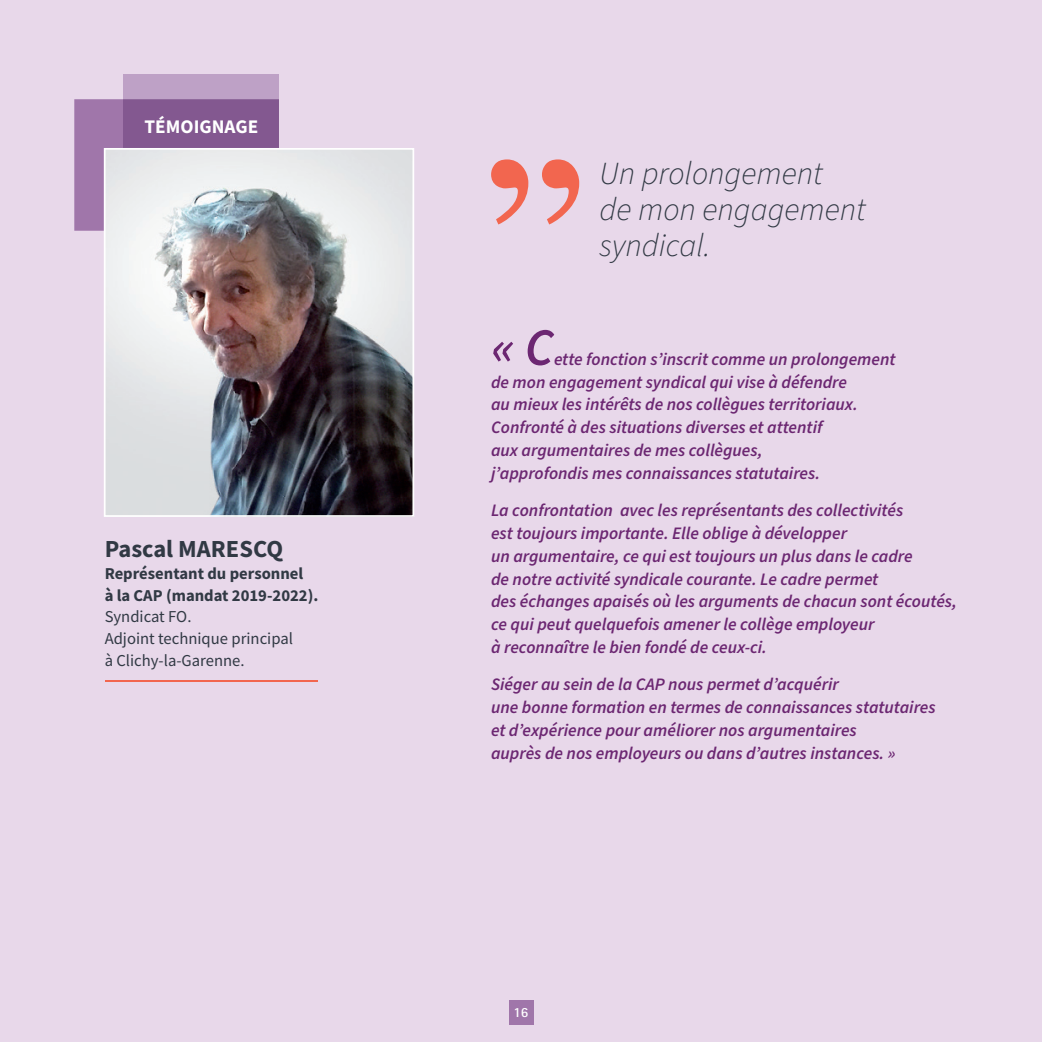
<style>
.page{position:relative;width:1042px;height:1042px;background:#e8d8ea}
.page>*{position:absolute;margin:0;border:0;box-sizing:border-box;transform-origin:0 0}
.TITRE_faits_marquant{font:italic 600 52.5px "Source Sans Pro";color:#6c2772}
.TITRE_faits_marquant-2{font:italic 300 32.2px/36.4px "Source Sans Pro";color:#313944}
.TITRE_faits_marquant-3{font:700 24.5px "Source Sans Pro";color:#313944}
.t1{font:700 19.25px "Source Sans Pro";color:#fff}
.TITRE_faits_marquant-4{font:italic 600 17.5px/22.8px "Source Sans Pro";color:#6c2772}
.TEXTE_COURANT{font:16.62px/21.9px "Source Sans Pro";color:#313944}
.TEXTE_COURANT-2{font:700 16.62px/21.9px "Source Sans Pro";color:#313944}
.t2{font:700 14px "Rotis Sans Serif";color:#fff}
</style>
<div class="page">
<svg style="left:491px;top:159px;width:37px;height:65px"></svg>
<svg style="left:542px;top:159px;width:37px;height:65px"></svg>
<div style="left:509px;top:1000px;width:24px;height:24px;background:#a076aa"></div>
<hr style="left:105px;top:680px;width:212px;height:2px;background:#f2664f">
<div style="left:74px;top:99px;width:50px;height:132px;background:#a076aa"></div>
<svg style="left:124px;top:74px;width:155px;height:74px;background:#9770a2"></svg>
<img style="left:107px;top:151px;width:304px;height:363px">
<div style="left:104px;top:148px;width:310px;height:369px;border:2px solid #fff"></div>
<p class="t1" style="left:145px;top:113px;width:115px">TÉMOIGNAGE</p>
<p class="TITRE_faits_marquant-3" style="left:105px;top:532px;width:180px">Pascal MARESCQ</p>
<p class="TEXTE_COURANT-2" style="left:105px;top:562px;width:215px">Représentant du personnel<br>à la CAP (mandat 2019-2022).</p>
<p class="TEXTE_COURANT" style="left:105px;top:606px;width:88px">Syndicat FO.</p>
<p class="TEXTE_COURANT" style="left:105px;top:628px;width:190px">Adjoint technique principal à Clichy-la-Garenne.</p>
<p class="TITRE_faits_marquant-2" style="left:599px;top:156px;width:268px">Un prolongement<br>de mon engagement syndical.</p>
<p class="TITRE_faits_marquant" style="left:491px;top:312px;width:64px">« C</p>
<p class="TITRE_faits_marquant-4" style="left:491px;top:348px;width:406px;text-indent:63px">ette fonction s’inscrit comme un prolongement de mon engagement syndical qui vise à défendre<br>au mieux les intérêts de nos collègues territoriaux.<br>Confronté à des situations diverses et attentif<br>aux argumentaires de mes collègues,<br>j’approfondis mes connaissances statutaires.</p>
<p class="TITRE_faits_marquant-4" style="left:491px;top:500px;width:467px">La confrontation avec les représentants des collectivités<br>est toujours importante. Elle oblige à développer<br>un argumentaire, ce qui est toujours un plus dans le cadre<br>de notre activité syndicale courante. Le cadre permet<br>des échanges apaisés où les arguments de chacun sont écoutés, ce qui peut quelquefois amener le collège employeur<br>à reconnaître le bien fondé de ceux-ci.</p>
<p class="TITRE_faits_marquant-4" style="left:491px;top:674px;width:446px">Siéger au sein de la CAP nous permet d’acquérir<br>une bonne formation en termes de connaissances statutaires et d’expérience pour améliorer nos argumentaires<br>auprès de nos employeurs ou dans d’autres instances. »</p>
<p class="t2" style="left:513px;top:1003px;width:17px">16</p>
</div>
